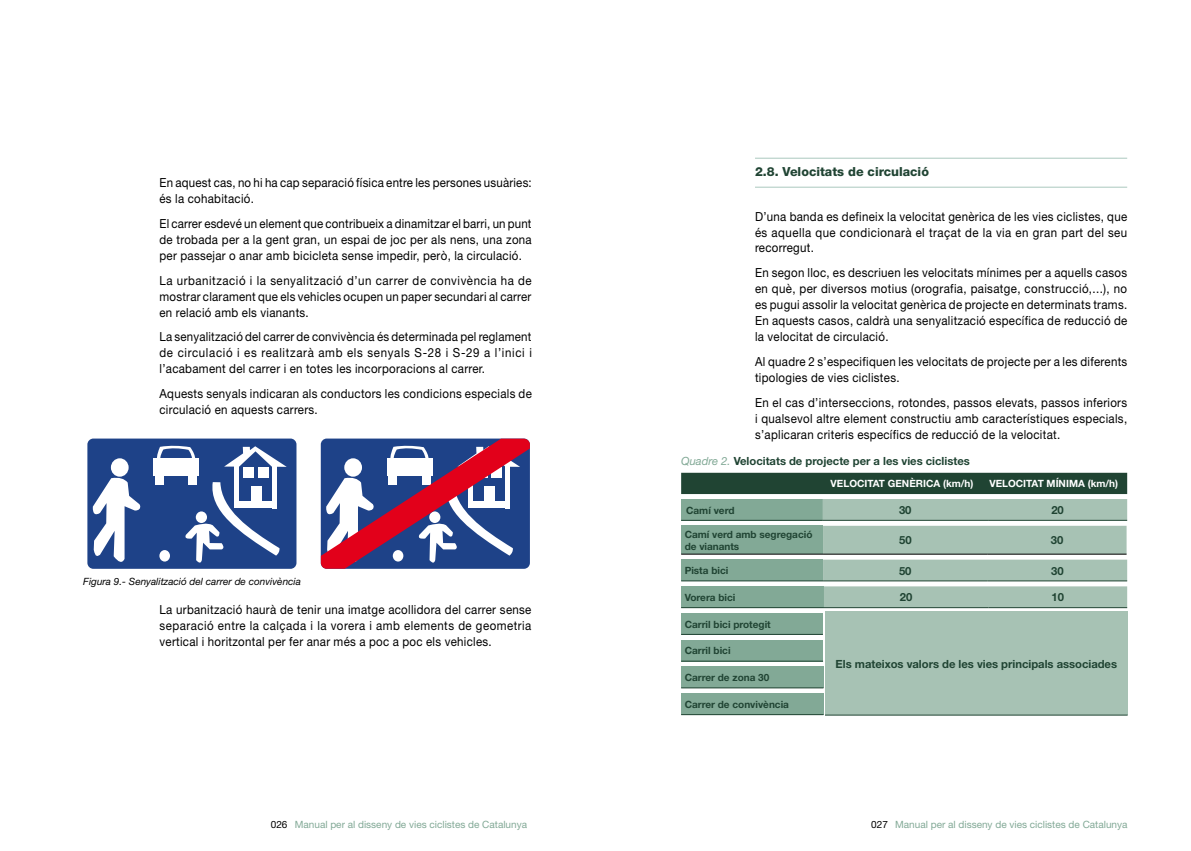
<style>
.page{position:relative;width:1191px;height:851px;background:#fff}
.page>*{position:absolute;margin:0;border:0;box-sizing:border-box;transform-origin:0 0}
.t1{font:12.5px/16px "Helvetica Neue LT";letter-spacing:.025em;color:#000;text-align:justify;scale:.92 1}
.t2{font:800 12.5px "Helvetica Neue LT";color:#204433}
.t3{font:700 11.25px "Helvetica Neue LT";color:#204433}
.t4{font:700 10px/12px "Helvetica Neue LT";color:#204433}
.t5{font:10px "Helvetica Neue LT";color:#82a996}
.t6{font:italic 10px "Helvetica Neue LT";color:#000}
.t7{font:700 10px "Helvetica Neue LT";color:#fff}
.s1{font-weight:400;font-style:italic;color:#82a996}
.s2{color:#000}
</style>
<div class="page">
<div style="left:87px;top:438px;width:209px;height:130px;background:#1e4288;border-radius:6px"></div>
<div style="left:111px;top:458px;width:18px;height:18px;background:#fff;border-radius:50%"></div>
<svg style="left:93px;top:477px;width:48px;height:85px"></svg>
<div style="left:159px;top:550px;width:11px;height:11px;background:#fff;border-radius:50%"></div>
<svg style="left:185px;top:482px;width:95px;height:81px"></svg>
<div style="left:153px;top:458px;width:46px;height:17px;background:#fff"></div>
<div style="left:188px;top:474px;width:9px;height:10px;background:#fff"></div>
<div style="left:155px;top:474px;width:9px;height:10px;background:#fff"></div>
<svg style="left:157px;top:445px;width:38px;height:13px"></svg>
<svg style="left:224px;top:446px;width:63px;height:21px"></svg>
<div style="left:234px;top:465px;width:5px;height:43px;background:#fff"></div>
<hr style="left:272px;top:465px;width:4px;height:43px;background:#fff">
<div style="left:236px;top:501px;width:40px;height:7px;background:#fff"></div>
<div style="left:251px;top:485px;width:11px;height:19px;background:#fff"></div>
<div style="left:244px;top:467px;width:10px;height:11px;background:#fff"></div>
<div style="left:258px;top:467px;width:10px;height:11px;background:#fff"></div>
<svg style="left:321px;top:438px;width:209px;height:130px"></svg>
<svg style="left:681px;top:608px;width:446px;height:105px"></svg>
<hr style="left:755px;top:158px;width:372px;height:1px;background:#aac8be">
<hr style="left:755px;top:187px;width:372px;height:1px;background:#aac8be">
<svg style="left:681px;top:472px;width:446px;height:135px;background:#93aea0"></svg>
<hr style="left:681px;top:607px;width:143px;height:1px;background:#204433">
<hr style="left:824px;top:607px;width:164px;height:1px;background:#204433">
<hr style="left:988px;top:607px;width:139px;height:1px;background:#204433">
<div style="left:681px;top:613px;width:142px;height:21px;background:#82a996"></div>
<hr style="left:681px;top:633px;width:142px;height:1px;background:#204433">
<div style="left:681px;top:639px;width:142px;height:22px;background:#82a996"></div>
<hr style="left:681px;top:660px;width:142px;height:1px;background:#204433">
<div style="left:681px;top:666px;width:142px;height:21px;background:#82a996"></div>
<hr style="left:681px;top:687px;width:142px;height:1px;background:#204433">
<div style="left:681px;top:693px;width:142px;height:21px;background:#82a996"></div>
<hr style="left:681px;top:714px;width:142px;height:1px;background:#204433">
<div style="left:825px;top:611px;width:302px;height:104px;background:#a7c2b4"></div>
<hr style="left:825px;top:714px;width:302px;height:1px;background:#204433">
<p class="t1" style="left:159px;top:174px;width:406px">En aquest cas, no hi ha cap separació física entre les persones usuàries: és la cohabitació.</p>
<p class="t1" style="left:159px;top:215px;width:406px">El carrer esdevé un element que contribueix a dinamitzar el barri, un punt de trobada per a la gent gran, un espai de joc per als nens, una zona per passejar o anar amb bicicleta sense impedir, però, la circulació.</p>
<p class="t1" style="left:159px;top:272px;width:406px">La urbanització i la senyalització d’un carrer de convivència ha de mostrar clarament que els vehicles ocupen un paper secundari al carrer en relació amb els vianants.</p>
<p class="t1" style="left:159px;top:328px;width:406px">La senyalització del carrer de convivència és determinada pel reglament de circulació i es realitzarà amb els senyals S-28 i S-29 a l’inici i l’acabament del carrer i en totes les incorporacions al carrer.</p>
<p class="t1" style="left:159px;top:385px;width:406px">Aquests senyals indicaran als conductors les condicions especials de circulació en aquests carrers.</p>
<p class="t6" style="left:83px;top:575px;width:219px">Figura 9.- Senyalització del carrer de convivència</p>
<p class="t1" style="left:159px;top:601px;width:406px">La urbanització haurà de tenir una imatge acollidora del carrer sense separació entre la calçada i la vorera i amb elements de geometria vertical i horitzontal per fer anar més a poc a poc els vehicles.</p>
<p class="t2" style="left:755px;top:164px;width:175px">2.8. Velocitats de circulació</p>
<p class="t1" style="left:755px;top:208px;width:406px">D’una banda es defineix la velocitat genèrica de les vies ciclistes, que és aquella que condicionarà el traçat de la via en gran part del seu recorregut.</p>
<p class="t1" style="left:755px;top:264px;width:406px">En segon lloc, es descriuen les velocitats mínimes per a aquells casos en què, per diversos motius (orografia, paisatge, construcció,...), no es pugui assolir la velocitat genèrica de projecte en determinats trams.<br>En aquests casos, caldrà una senyalització específica de reducció de la velocitat de circulació.</p>
<p class="t1" style="left:755px;top:353px;width:406px">Al quadre 2 s’especifiquen les velocitats de projecte per a les diferents tipologies de vies ciclistes.</p>
<p class="t1" style="left:755px;top:394px;width:406px">En el cas d’interseccions, rotondes, passos elevats, passos inferiors i qualsevol altre element constructiu amb característiques especials, s’aplicaran criteris específics de reducció de la velocitat.</p>
<p class="t3" style="left:681px;top:454px;width:290px"><span class="s1">Quadre 2.</span> Velocitats de projecte per a les vies ciclistes</p>
<p class="t7" style="left:830px;top:477px;width:144px">VELOCITAT GENÈRICA (km/h)</p>
<p class="t7" style="left:989px;top:477px;width:130px">VELOCITAT MÍNIMA (km/h)</p>
<p class="t4" style="left:686px;top:503px;width:50px">Camí verd</p>
<p class="t3" style="left:899px;top:503px;width:14px">30</p>
<p class="t3" style="left:1051px;top:503px;width:14px">20</p>
<p class="t4" style="left:684px;top:528px;width:129px">Camí verd amb segregació de vianants</p>
<p class="t3" style="left:899px;top:533px;width:14px">50</p>
<p class="t3" style="left:1051px;top:533px;width:14px">30</p>
<p class="t4" style="left:684px;top:564px;width:45px">Pista bici</p>
<p class="t3" style="left:899px;top:563px;width:14px">50</p>
<p class="t3" style="left:1051px;top:563px;width:14px">30</p>
<p class="t4" style="left:684px;top:591px;width:52px">Vorera bici</p>
<p class="t3" style="left:900px;top:590px;width:14px">20</p>
<p class="t3" style="left:1051px;top:590px;width:14px">10</p>
<p class="t4" style="left:684px;top:617px;width:88px">Carril bici protegit</p>
<p class="t4" style="left:684px;top:644px;width:47px">Carril bici</p>
<p class="t4" style="left:684px;top:671px;width:86px">Carrer de zona 30</p>
<p class="t4" style="left:684px;top:698px;width:106px">Carrer de convivència</p>
<p class="t3" style="left:835px;top:656px;width:283px">Els mateixos valors de les vies principals associades</p>
<p class="t5" style="left:271px;top:818px;width:258px"><span class="s2">026</span> Manual per al disseny de vies ciclistes de Catalunya</p>
<p class="t5" style="left:871px;top:818px;width:258px"><span class="s2">027</span> Manual per al disseny de vies ciclistes de Catalunya</p>
</div>
